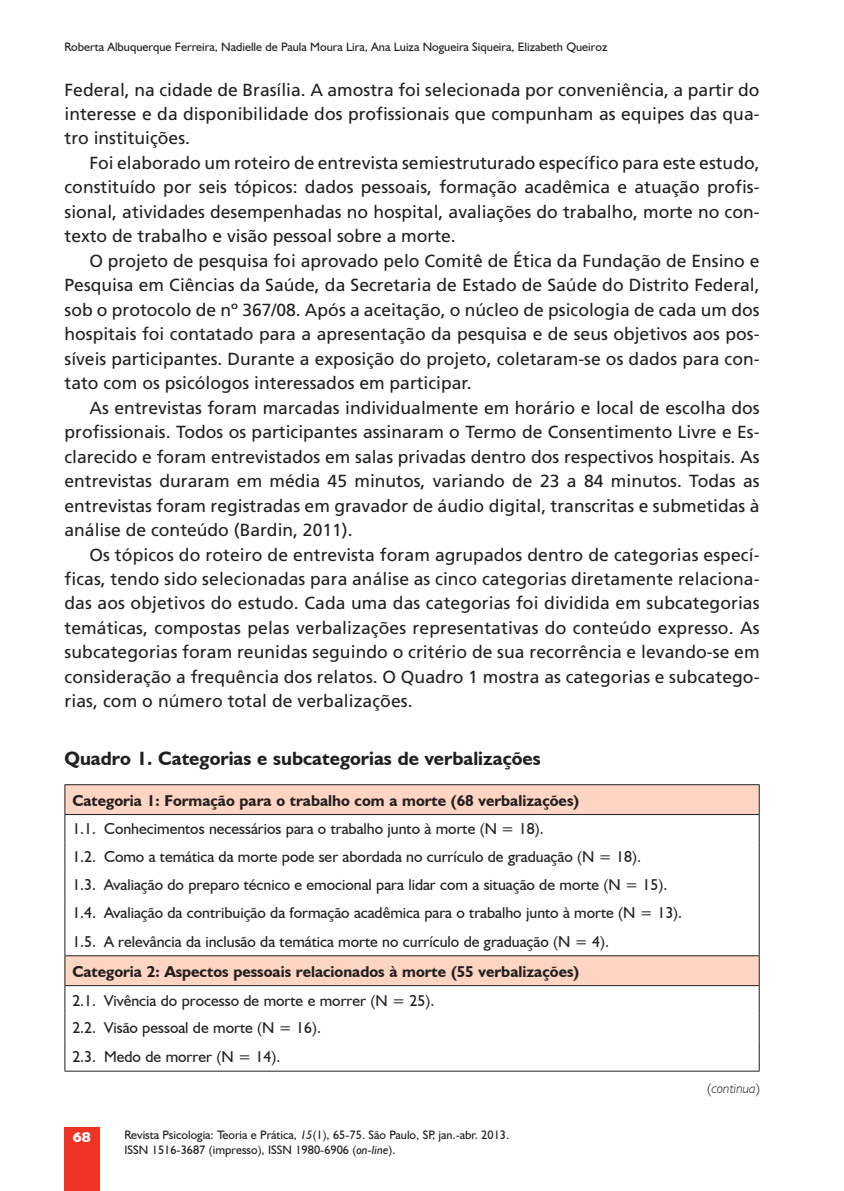
<style>
.page{position:relative;width:844px;height:1191px;background:#fff}
.page>*{position:absolute;margin:0;border:0;box-sizing:border-box;transform-origin:0 0}
.t1{font:700 19.25px "Humanist 521 BT";color:#231f20}
.t2{font:17.5px/24.5px "Frutiger";color:#231f20;text-align:justify}
.t3{font:15.75px/28.2px "Humanist 521 BT";color:#231f20}
.t4{font:700 15.75px "Humanist 521 BT";color:#231f20}
.t5{font:italic 300 14px "Humanist 521 BT";color:#231f20}
.t6{font:800 14px "Humanist 521 BT";color:#fff}
.t7{font:12.25px/14.9px "Humanist 521 BT";color:#231f20}
.s1{font-style:normal}
.s2{font-style:italic}
</style>
<div class="page">
<div style="left:64px;top:1127px;width:36px;height:64px;background:#ee3224"></div>
<svg style="left:65px;top:785px;width:693px;height:200px"></svg>
<hr style="left:64px;top:814px;width:695px;height:1px;background:#231f20">
<hr style="left:64px;top:955px;width:695px;height:1px;background:#231f20">
<hr style="left:64px;top:985px;width:695px;height:1px;background:#231f20">
<svg style="left:64px;top:785px;width:1px;height:285px"></svg>
<svg style="left:758px;top:785px;width:1px;height:285px"></svg>
<hr style="left:64px;top:784px;width:695px;height:1px;background:#231f20">
<hr style="left:64px;top:1070px;width:695px;height:1px;background:#231f20">
<p class="t7" style="left:64px;top:40px;width:544px">Roberta Albuquerque Ferreira, Nadielle de Paula Moura Lira, Ana Luiza Nogueira Siqueira, Elizabeth Queiroz</p>
<p class="t2" style="left:64px;top:78px;width:696px">Federal, na cidade de Brasília. A amostra foi selecionada por conveniência, a partir do interesse e da disponibilidade dos profissionais que compunham as equipes das qua&shy;tro instituições.</p>
<p class="t2" style="left:64px;top:152px;width:696px;text-indent:25px">Foi elaborado um roteiro de entrevista semiestruturado específico para este estudo , constituído por seis tópicos: dados pessoais, formação acadêmica e atuação profis&shy;sional, atividades desempenhadas no hospital, avaliações do trabalho, morte no con&shy;texto de trabalho e visão pessoal sobre a morte.</p>
<p class="t2" style="left:64px;top:250px;width:696px;text-indent:25px">O projeto de pesquisa foi aprovado pelo Comitê de Ética da Fundação de Ensino e Pesquisa em Ciências da Saúde, da Secretaria de Estado de Saúde do Distrito Federal, sob o protocolo de nº 367/08. Após a aceitação, o núcleo de psicologia de cada um dos hospitais foi contatado para a apresentação da pesquisa e de seus objetivos aos pos&shy;síveis participantes. Durante a exposição do projeto, coletaram-se os dados para con&shy;tato com os psicólogos interessados em participar.</p>
<p class="t2" style="left:64px;top:397px;width:696px;text-indent:25px">As entrevistas foram marcadas individualmente em horário e local de escolha dos profissionais. Todos os participantes assinaram o Termo de Consentimento Livre e Es&shy;clarecido e foram entrevistados em salas privadas dentro dos respectivos hospitais. As entrevistas duraram em média 45 minutos, variando de 23 a 84 minutos. Todas as entrevistas foram registradas em gravador de áudio digital, transcritas e submetidas à análise de conteúdo (Bardin, 2011).</p>
<p class="t2" style="left:64px;top:543px;width:696px;text-indent:25px">Os tópicos do roteiro de entrevista foram agrupados dentro de categorias especí&shy;ficas, tendo sido selecionadas para análise as cinco categorias diretamente relaciona&shy;das aos objetivos do estudo. Cada uma das categorias foi dividida em subcategorias temáticas, compostas pelas verbalizações representativas do conteúdo expresso. As subcategorias foram reunidas seguindo o critério de sua recorrência e levando-se em consideração a frequência dos relatos. O Quadro 1 mostra as categorias e subcatego&shy;rias, com o número total de verbalizações.</p>
<p class="t1" style="left:64px;top:746px;width:477px">Quadro 1. Categorias e subcategorias de verbalizações</p>
<p class="t4" style="left:72px;top:790px;width:508px">Categoria 1: Formação para o trabalho com a morte (68 verbalizações)</p>
<p class="t3" style="left:72px;top:814px;width:611px">1.1. Conhecimentos necessários para o trabalho junto à morte (N = 18).<br>1.2. Como a temática da morte pode ser abordada no currículo de graduação (N = 18).<br>1.3. Avaliação do preparo técnico e emocional para lidar com a situação de morte (N = 15).<br>1.4. Avaliação da contribuição da formação acadêmica para o trabalho junto à morte (N = 13).<br>1.5. A relevância da inclusão da temática morte no currículo de graduação (N = 4).</p>
<p class="t4" style="left:72px;top:961px;width:508px">Categoria 2: Aspectos pessoais relacionados à morte (55 verbalizações)</p>
<p class="t3" style="left:72px;top:985px;width:363px">2.1. Vivência do processo de morte e morrer (N = 25).<br>2.2. Visão pessoal de morte (N = 16).<br>2.3. Medo de morrer (N = 14).</p>
<p class="t5" style="left:707px;top:1080px;width:53px"><span class="s1">(</span>continua<span class="s1">)</span></p>
<p class="t6" style="left:73px;top:1128px;width:20px">68</p>
<p class="t7" style="left:124px;top:1127px;width:386px">Revista Psicologia: Teoria e Prática, <span class="s2">15</span>(1), 65-75. São Paulo, SP, jan.-abr. 2013.<br>ISSN 1516-3687 (impresso), ISSN 1980-6906 (<span class="s2">on-line</span>).</p>
</div>
